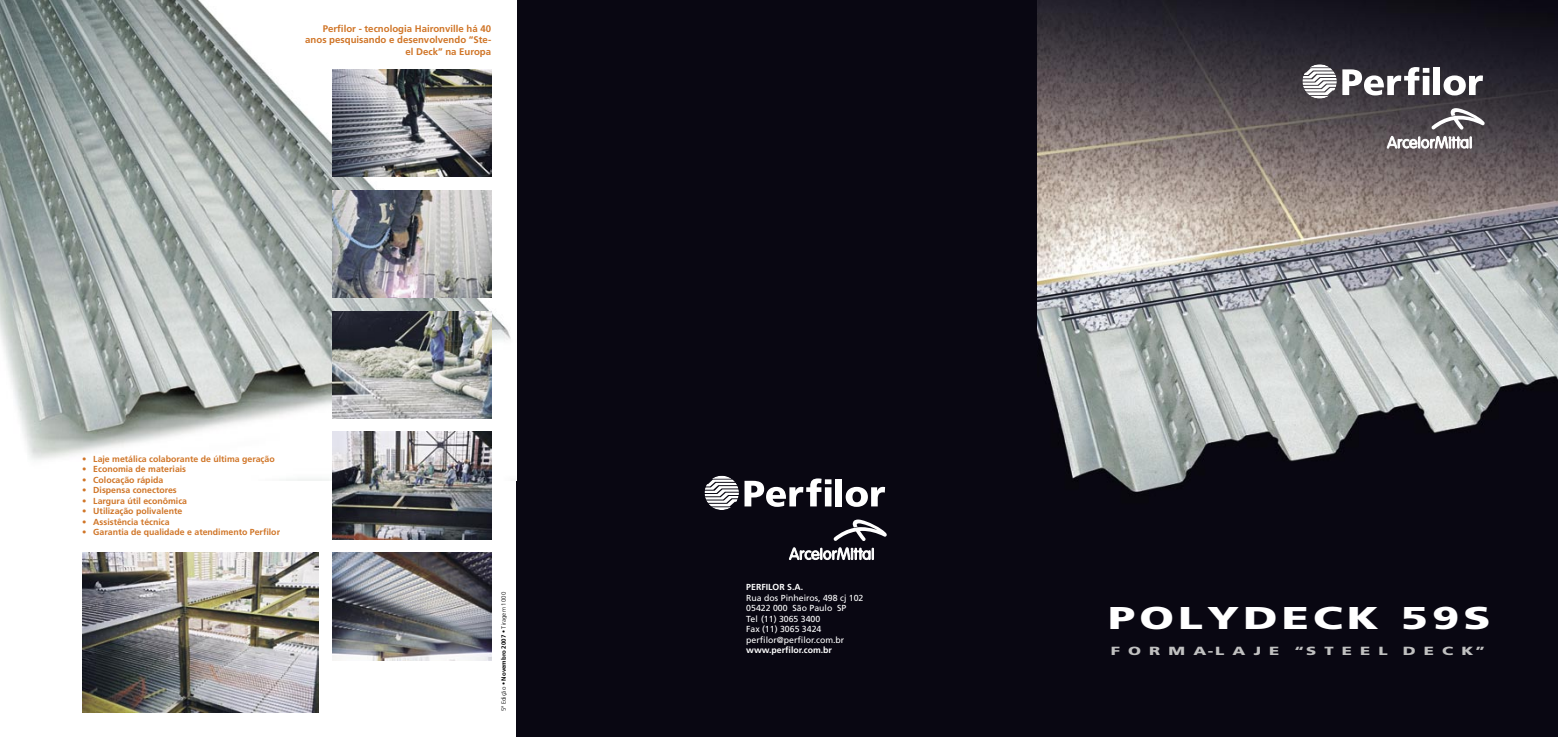
<style>
.page{position:relative;width:1558px;height:737px;background:#fff}
.page>*{position:absolute;margin:0;border:0;box-sizing:border-box;transform-origin:0 0}
.t1{font:900 31.5px "Frutiger";letter-spacing:.095em;color:#fff;scale:1.41 1}
.t2{font:900 11.81px "Frutiger";color:#c0c0c0;scale:1.41 1}
.t3{font:700 9.62px/11.5px "Frutiger";color:#d07527;text-align:right}
.t4{font:700 8.75px "Frutiger";color:#d07527}
.t5{font:8.75px "Frutiger";color:#fff}
.t6{font:700 8.75px "Frutiger";color:#fff}
.t7{font:300 6.12px "Frutiger";color:#000}
.s1{font-weight:700}
</style>
<div class="page">
<div style="left:516px;top:0;width:521px;height:737px;background:#090712"></div>
<img style="left:1037px;top:0;width:521px;height:737px">
<svg style="left:789px;top:547px;width:85px;height:13px"></svg>
<svg style="left:834px;top:519px;width:53px;height:22px"></svg>
<div style="left:835px;top:479px;width:6px;height:27px;background:#fff"></div>
<svg style="left:845px;top:487px;width:40px;height:20px"></svg>
<svg style="left:704px;top:475px;width:127px;height:35px"></svg>
<svg style="left:1387px;top:136px;width:84px;height:12px"></svg>
<svg style="left:1431px;top:108px;width:53px;height:22px"></svg>
<svg style="left:1342px;top:67px;width:87px;height:28px"></svg>
<div style="left:1433px;top:67px;width:6px;height:28px;background:#fff"></div>
<svg style="left:1443px;top:75px;width:40px;height:20px"></svg>
<svg style="left:1302px;top:64px;width:34px;height:35px"></svg>
<img style="left:0;top:0;width:511px;height:480px">
<img style="left:332px;top:311px;width:159px;height:107px">
<img style="left:332px;top:552px;width:159px;height:108px">
<img style="left:332px;top:190px;width:159px;height:108px">
<img style="left:332px;top:432px;width:159px;height:107px">
<img style="left:82px;top:553px;width:236px;height:159px">
<img style="left:332px;top:69px;width:159px;height:108px">
<p class="t3" style="left:305px;top:23px;width:187px">Perfilor - tecnologia Haironville há 40 anos pesquisando e desenvolvendo “Ste&shy;el Deck” na Europa</p>
<p class="t4" style="left:82px;top:454px;width:194px">• Laje metálica colaborante de última geração</p>
<p class="t4" style="left:82px;top:464px;width:106px">• Economia de materiais</p>
<p class="t4" style="left:82px;top:475px;width:83px">• Colocação rápida</p>
<p class="t4" style="left:82px;top:485px;width:96px">• Dispensa conectores</p>
<p class="t4" style="left:82px;top:496px;width:106px">• Largura útil econômica</p>
<p class="t4" style="left:82px;top:506px;width:102px">• Utilização polivalente</p>
<p class="t4" style="left:82px;top:517px;width:89px">• Assistência técnica</p>
<p class="t4" style="left:82px;top:527px;width:199px">• Garantia de qualidade e atendimento Perfilor</p>
<p class="t7" style="left:500px;top:711px;width:121px;rotate:-90deg">5ª Edição • <span class="s1">Novembro 2007</span> • Tiragem 1000</p>
<p class="t6" style="left:746px;top:582px;width:58px">PERFILOR S.A.</p>
<p class="t5" style="left:746px;top:592px;width:119px">Rua dos Pinheiros, 498 cj 102</p>
<p class="t5" style="left:746px;top:603px;width:102px">05422 000 São Paulo SP</p>
<p class="t5" style="left:746px;top:613px;width:76px">Tel (11) 3065 3400</p>
<p class="t5" style="left:746px;top:624px;width:77px">Fax (11) 3065 3424</p>
<p class="t5" style="left:746px;top:634px;width:100px">perfilor@perfilor.com.br</p>
<p class="t6" style="left:746px;top:645px;width:87px">www.perfilor.com.br</p>
<p class="t1" style="left:1108px;top:598px;width:273px">POLYDECK 59S</p>
<p class="t2" style="left:1110px;top:644px;width:121px">F O R M A-L A J E</p>
<p class="t2" style="left:1294px;top:644px;width:68px">“S T E E L</p>
<p class="t2" style="left:1402px;top:644px;width:60px">D E C K”</p>
</div>
